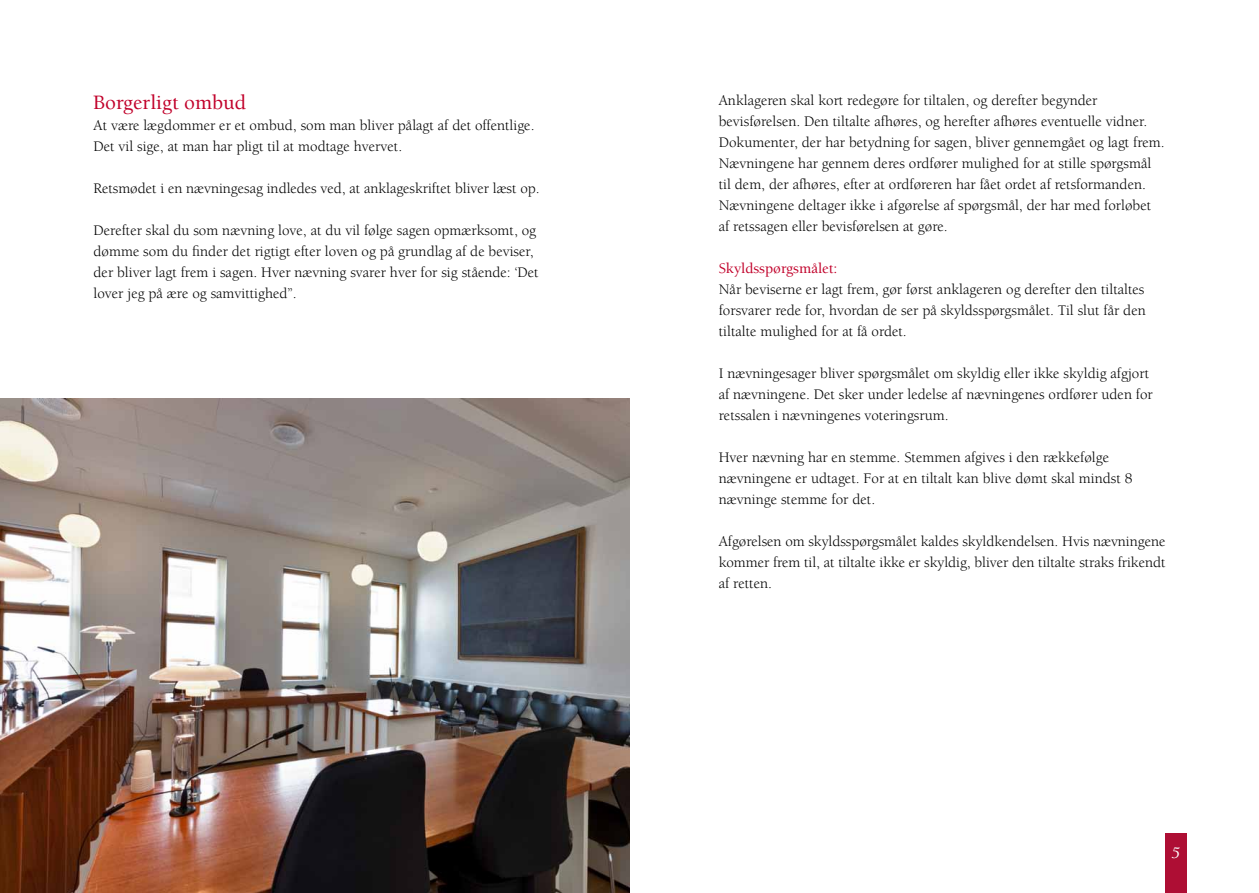
<style>
.page{position:relative;width:1259px;height:893px;background:#fff}
.page>*{position:absolute;margin:0;border:0;box-sizing:border-box;transform-origin:0 0}
.t1{font:500 21px "Berkeley";color:#c1002a}
.t2{font:italic 16.5px "Berkeley";color:#fff}
.t3{font:15px/21px "Berkeley";color:#000}
.t4{font:500 15px "Berkeley";color:#c1002a}
</style>
<div class="page">
<div style="left:1165px;top:833px;width:21px;height:60px;background:#ae0e34"></div>
<img style="left:0;top:399px;width:629px;height:494px">
<h1 class="t1" style="left:94px;top:92px;width:154px">Borgerligt ombud</h1>
<p class="t3" style="left:94px;top:115px;width:442px">At være lægdommer er et ombud, som man bliver pålagt af det offentlige.<br>Det vil sige, at man har pligt til at modtage hvervet.</p>
<p class="t3" style="left:94px;top:178px;width:448px">Retsmødet i en nævningesag indledes ved, at anklageskriftet bliver læst op.</p>
<p class="t3" style="left:94px;top:220px;width:446px">Derefter skal du som nævning love, at du vil følge sagen opmærksomt, og dømme som du finder det rigtigt efter loven og på grundlag af de beviser, der bliver lagt frem i sagen. Hver nævning svarer hver for sig stående: ‘Det lover jeg på ære og samvittighed”.</p>
<p class="t3" style="left:719px;top:90px;width:447px">Anklageren skal kort redegøre for tiltalen, og derefter begynder bevisførelsen. Den tiltalte afhøres, og herefter afhøres eventuelle vidner.<br>Dokumenter, der har betydning for sagen, bliver gennemgået og lagt frem.<br>Nævningene har gennem deres ordfører mulighed for at stille spørgsmål til dem, der afhøres, efter at ordføreren har fået ordet af retsformanden.<br>Nævningene deltager ikke i afgørelse af spørgsmål, der har med forløbet af retssagen eller bevisførelsen at gøre.</p>
<p class="t4" style="left:719px;top:260px;width:120px">Skyldsspørgsmålet:</p>
<p class="t3" style="left:719px;top:279px;width:428px;text-align:justify">Når beviserne er lagt frem, gør først anklageren og derefter den tiltaltes forsvarer rede for, hvordan de ser på skyldsspørgsmålet. Til slut får den tiltalte mulighed for at få ordet.</p>
<p class="t3" style="left:719px;top:363px;width:435px">I nævningesager bliver spørgsmålet om skyldig eller ikke skyldig afgjort af nævningene. Det sker under ledelse af nævningenes ordfører uden for retssalen i nævningenes voteringsrum.</p>
<p class="t3" style="left:719px;top:447px;width:415px">Hver nævning har en stemme. Stemmen afgives i den rækkefølge nævningene er udtaget. For at en tiltalt kan blive dømt skal mindst 8 nævninge stemme for det.</p>
<p class="t3" style="left:719px;top:531px;width:448px;text-align:justify">Afgørelsen om skyldsspørgsmålet kaldes skyldkendelsen. Hvis nævningene kommer frem til, at tiltalte ikke er skyldig, bliver den tiltalte straks frikendt af retten.</p>
<p class="t2" style="left:1172px;top:845px;width:10px">5</p>
</div>
